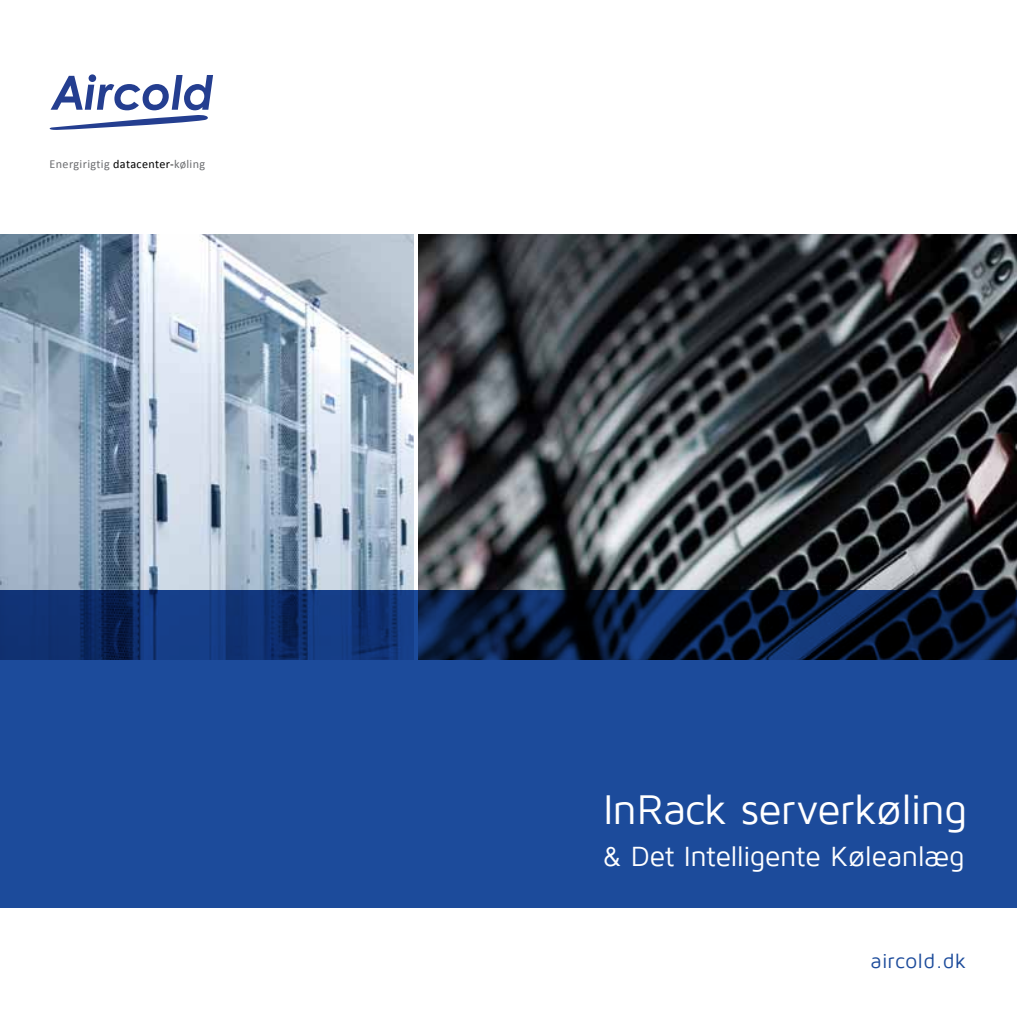
<style>
.page{position:relative;width:1017px;height:1017px;background:#fff}
.page>*{position:absolute;margin:0;border:0;box-sizing:border-box;transform-origin:0 0}
.t1{font:42.7px "Maven Pro";letter-spacing:-.025em;color:#fff}
.t2{font:28.53px "Maven Pro";letter-spacing:-.02em;color:#fff}
.t3{font:20.82px "Maven Pro";letter-spacing:.015em;color:#1c4b9b}
.t4{font:12.25px "Calibri";letter-spacing:.03em;color:#6d6e71}
.s1{color:#000}
</style>
<div class="page">
<img style="left:419px;top:234px;width:598px;height:356px">
<img style="left:0;top:234px;width:414px;height:356px">
<svg style="left:0;top:590px;width:1017px;height:318px;background:#184289"></svg>
<svg style="left:50px;top:74px;width:163px;height:56px"></svg>
<p class="t4" style="left:50px;top:156px;width:157px">Energirigtig <span class="s1">datacenter-</span>køling</p>
<h1 class="t1" style="left:603px;top:787px;width:365px">InRack serverkøling</h1>
<h2 class="t2" style="left:603px;top:842px;width:363px">&amp; Det Intelligente Køleanlæg</h2>
<h3 class="t3" style="left:871px;top:950px;width:97px">aircold.dk</h3>
</div>
